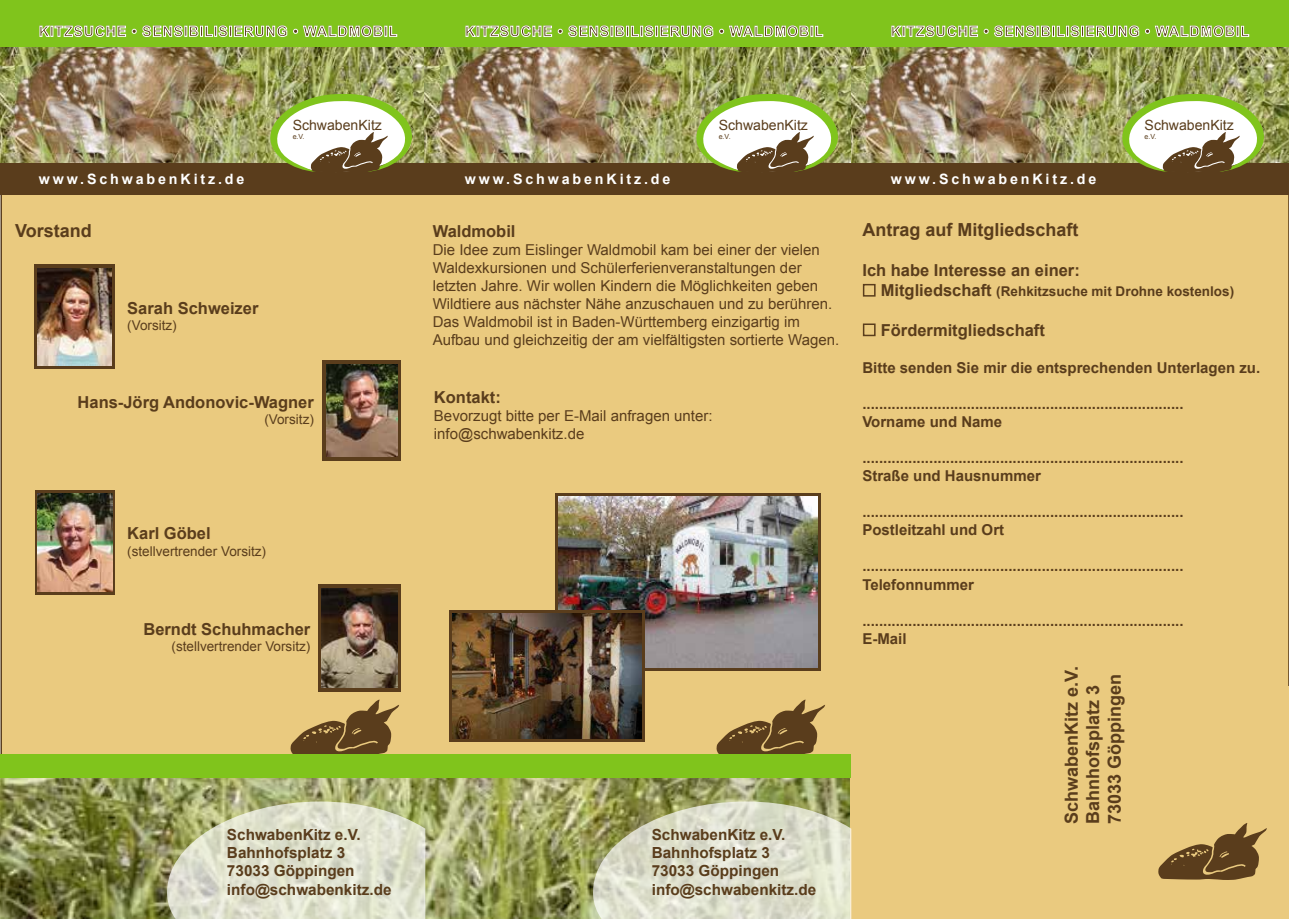
<style>
.page{position:relative;width:1289px;height:919px;background:#fff}
.page>*{position:absolute;margin:0;border:0;box-sizing:border-box;transform-origin:0 0}
.t1{font:700 18px/21.6px "Arial";color:#5a3d1c}
.t2{font:700 16.5px "Arial";color:#5a3d1c}
.t3{font:700 15.3px/18.3px "Arial";color:#5a3d1c}
.t4{font:700 15px/18px "Arial";color:#5a3d1c}
.t5{font:15px/18px "Arial";color:#5a3d1c}
.t6{font:700 14.25px "Arial";letter-spacing:.05em;color:#5a3d1c}
.t7{font:700 14.25px "Arial";letter-spacing:.2em;color:#fff}
.t8{font:14.1px "Arial";color:#5a3d1c}
.t9{font:13.5px "Arial";color:#5a3d1c}
.t10{font:700 13.5px "Arial";color:#5a3d1c}
.t11{font:7.05px "Arial";color:#5a3d1c}
.s1{font-size:16.5px}
</style>
<div class="page">
<div style="left:1px;top:0;width:1287px;height:918px;background:#eaca7f"></div>
<img style="left:0;top:771px;width:850px;height:147px">
<img style="left:0;top:46px;width:1288px;height:118px">
<svg style="left:1158px;top:823px;width:109px;height:57px"></svg>
<svg style="left:716px;top:699px;width:109px;height:55px"></svg>
<svg style="left:593px;top:801px;width:258px;height:117px;background:#d3d4bc"></svg>
<svg style="left:290px;top:699px;width:109px;height:55px"></svg>
<svg style="left:167px;top:801px;width:258px;height:117px;background:#d6d8c0"></svg>
<div style="left:862px;top:284px;width:13px;height:12px;border:2px solid #5a3d1c"></div>
<div style="left:862px;top:323px;width:13px;height:13px;border:2px solid #5a3d1c"></div>
<svg style="left:555px;top:493px;width:265px;height:178px;background:#62492c"></svg>
<img style="left:558px;top:496px;width:259px;height:171px">
<svg style="left:449px;top:610px;width:195px;height:131px;background:#54391c"></svg>
<img style="left:452px;top:613px;width:189px;height:125px">
<svg style="left:34px;top:265px;width:81px;height:104px"></svg>
<svg style="left:35px;top:490px;width:80px;height:104px"></svg>
<div style="left:318px;top:584px;width:83px;height:108px;background:linear-gradient(to right,#5a3d1c,#5a3d1c)"></div>
<img style="left:37px;top:269px;width:74px;height:96px">
<div style="left:322px;top:360px;width:79px;height:101px;background:#5a3d1c"></div>
<img style="left:326px;top:365px;width:71px;height:92px">
<img style="left:38px;top:494px;width:74px;height:97px">
<img style="left:321px;top:588px;width:76px;height:99px">
<div style="left:850px;top:0;width:438px;height:46px;background:#80c41c"></div>
<div style="left:1px;top:754px;width:850px;height:23px;background:#80c41c"></div>
<div style="left:850px;top:164px;width:438px;height:31px;background:#5a3d1c"></div>
<svg style="left:1122px;top:94px;width:141px;height:78px;background:#bcc299"></svg>
<svg style="left:891px;top:26px;width:86px;height:11px"></svg>
<svg style="left:983px;top:29px;width:5px;height:5px"></svg>
<svg style="left:994px;top:25px;width:255px;height:12px"></svg>
<div style="left:425px;top:0;width:425px;height:46px;background:#80c41c"></div>
<div style="left:425px;top:164px;width:425px;height:31px;background:#5a3d1c"></div>
<svg style="left:696px;top:94px;width:142px;height:78px;background:#bcc298"></svg>
<svg style="left:465px;top:26px;width:97px;height:11px"></svg>
<svg style="left:568px;top:26px;width:145px;height:11px"></svg>
<svg style="left:719px;top:25px;width:104px;height:12px"></svg>
<div style="left:0;top:0;width:425px;height:46px;background:#80c41c"></div>
<div style="left:0;top:164px;width:425px;height:31px;background:#5a3d1c"></div>
<svg style="left:270px;top:94px;width:142px;height:78px;background:#bcc299"></svg>
<svg style="left:40px;top:26px;width:86px;height:11px"></svg>
<svg style="left:132px;top:26px;width:155px;height:11px"></svg>
<svg style="left:293px;top:25px;width:104px;height:12px"></svg>
<p class="t6" style="left:39px;top:23px;width:360px">KITZSUCHE • SENSIBILISIERUNG • WALDMOBIL</p>
<p class="t6" style="left:465px;top:23px;width:360px">KITZSUCHE • SENSIBILISIERUNG • WALDMOBIL</p>
<p class="t6" style="left:890px;top:23px;width:360px">KITZSUCHE • SENSIBILISIERUNG • WALDMOBIL</p>
<p class="t7" style="left:39px;top:171px;width:207px">www.SchwabenKitz.de</p>
<p class="t1" style="left:15px;top:220px;width:78px">Vorstand</p>
<p class="t2" style="left:127px;top:298px;width:133px">Sarah Schweizer</p>
<p class="t9" style="left:127px;top:316px;width:51px">(Vorsitz)</p>
<p class="t8" style="left:293px;top:116px;width:91px">SchwabenKitz</p>
<p class="t11" style="left:293px;top:132px;width:13px">e.V.</p>
<p class="t2" style="left:78px;top:392px;width:238px">Hans-Jörg Andonovic-Wagner</p>
<p class="t9" style="left:264px;top:410px;width:51px">(Vorsitz)</p>
<p class="t2" style="left:127px;top:524px;width:85px">Karl Göbel</p>
<p class="t9" style="left:127px;top:542px;width:140px">(stellvertrender Vorsitz)</p>
<p class="t2" style="left:143px;top:620px;width:168px">Berndt Schuhmacher</p>
<p class="t9" style="left:171px;top:637px;width:140px">(stellvertrender Vorsitz)</p>
<p class="t7" style="left:465px;top:171px;width:207px">www.SchwabenKitz.de</p>
<p class="t8" style="left:718px;top:116px;width:91px">SchwabenKitz</p>
<p class="t11" style="left:718px;top:132px;width:13px">e.V.</p>
<p class="t2" style="left:433px;top:222px;width:84px">Waldmobil</p>
<p class="t5" style="left:433px;top:241px;width:408px">Die Idee zum Eislinger Waldmobil kam bei einer der vielen Waldexkursionen und Schülerferienveranstaltungen der letzten Jahre. Wir wollen Kindern die Möglichkeiten geben Wildtiere aus nächster Nähe anzuschauen und zu berühren.<br>Das Waldmobil ist in Baden-Württemberg einzigartig im Aufbau und gleichzeitig der am vielfältigsten sortierte Wagen.</p>
<p class="t2" style="left:434px;top:388px;width:68px">Kontakt:</p>
<p class="t5" style="left:434px;top:407px;width:280px">Bevorzugt bitte per E-Mail anfragen unter: info@schwabenkitz.de</p>
<p class="t3" style="left:227px;top:825px;width:166px">SchwabenKitz e.V.<br>Bahnhofsplatz 3<br>73033 Göppingen info@schwabenkitz.de</p>
<p class="t3" style="left:651px;top:825px;width:166px">SchwabenKitz e.V.<br>Bahnhofsplatz 3<br>73033 Göppingen info@schwabenkitz.de</p>
<p class="t7" style="left:890px;top:171px;width:207px">www.SchwabenKitz.de</p>
<p class="t8" style="left:1144px;top:116px;width:91px">SchwabenKitz</p>
<p class="t11" style="left:1144px;top:132px;width:13px">e.V.</p>
<p class="t1" style="left:862px;top:219px;width:218px">Antrag auf Mitgliedschaft</p>
<p class="t2" style="left:862px;top:261px;width:219px">Ich habe Interesse an einer:</p>
<p class="t10" style="left:880px;top:283px;width:355px"><span class="s1">Mitgliedschaft</span> (Rehkitzsuche mit Drohne kostenlos)</p>
<p class="t2" style="left:880px;top:320px;width:166px">Fördermitgliedschaft</p>
<p class="t4" style="left:862px;top:359px;width:399px">Bitte senden Sie mir die entsprechenden Unterlagen zu.</p>
<p class="t4" style="left:862px;top:395px;width:323px">.............................................................................<br>Vorname und Name</p>
<p class="t4" style="left:862px;top:449px;width:323px">.............................................................................<br>Straße und Hausnummer</p>
<p class="t4" style="left:862px;top:503px;width:323px">.............................................................................<br>Postleitzahl und Ort</p>
<p class="t4" style="left:862px;top:557px;width:323px">.............................................................................<br>Telefonnummer</p>
<p class="t4" style="left:862px;top:611px;width:323px">.............................................................................<br>E-Mail</p>
<p class="t1" style="left:1060px;top:823px;width:159px;rotate:-90deg">SchwabenKitz e.V.<br>Bahnhofsplatz 3<br>73033 Göppingen</p>
</div>
